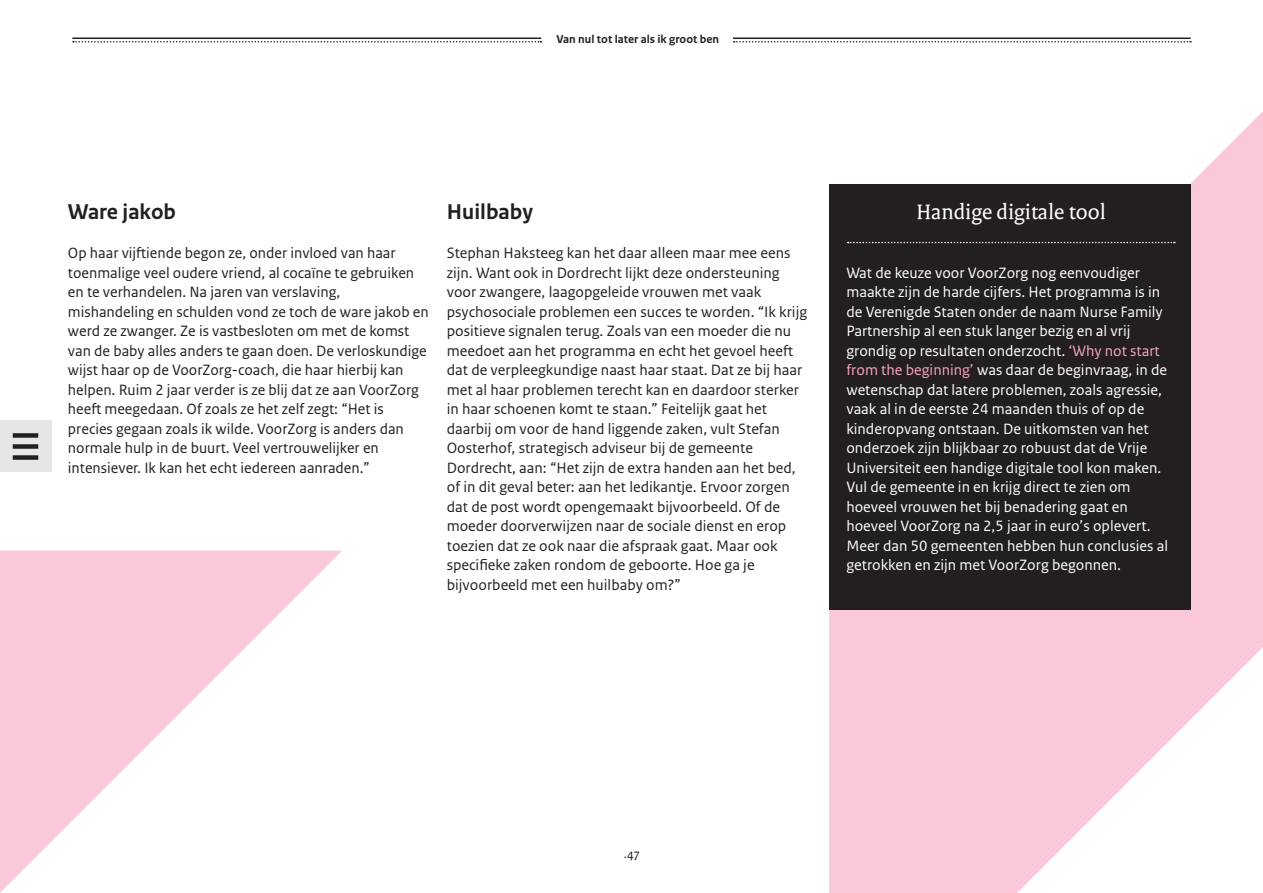
<style>
.page{position:relative;width:1263px;height:893px;background:#fff}
.page>*{position:absolute;margin:0;border:0;box-sizing:border-box;transform-origin:0 0}
.t1{font:22.5px "Rijksoverheid Serif";color:#fff}
.t2{font:700 22.5px "Rijksoverheid Sans Text";color:#231f20}
.t3{font:15.75px/19.5px "Rijksoverheid Sans Text";color:#231f20}
.t4{font:15.75px/19.5px "Rijksoverheid Sans Text";color:#fff}
.t5{font:13.5px "Rijksoverheid Serif";color:#231f20}
.t6{font:700 12px "Rijksoverheid Sans Text";color:#231f20}
.s1{color:#f8a3c3}
</style>
<div class="page">
<hr style="left:72px;top:38px;width:469px;height:1px;background:#231f20">
<svg style="left:73px;top:41px;width:468px;height:2px"></svg>
<hr style="left:733px;top:38px;width:458px;height:1px;background:#231f20">
<svg style="left:734px;top:41px;width:95px;height:2px"></svg>
<div style="left:0;top:421px;width:51px;height:51px;background:#e6e6e6"></div>
<div style="left:13px;top:433px;width:25px;height:5px;background:#231f20"></div>
<div style="left:13px;top:444px;width:25px;height:5px;background:#231f20"></div>
<div style="left:13px;top:455px;width:25px;height:5px;background:#231f20"></div>
<svg style="left:0;top:550px;width:342px;height:343px"></svg>
<svg style="left:829px;top:37px;width:434px;height:856px;fill:#fac7db"></svg>
<div style="left:829px;top:184px;width:362px;height:425px;background:#231f20"></div>
<svg style="left:848px;top:242px;width:327px;height:1px"></svg>
<p class="t6" style="left:556px;top:32px;width:164px">Van nul tot later als ik groot ben</p>
<h1 class="t2" style="left:68px;top:199px;width:110px">Ware jakob</h1>
<p class="t3" style="left:68px;top:244px;width:362px">Op haar vijftiende begon ze, onder invloed van haar toenmalige veel oudere vriend, al cocaïne te gebruiken en te verhandelen. Na jaren van verslaving, mishandeling en schulden vond ze toch de ware jakob en werd ze zwanger. Ze is vastbesloten om met de komst van de baby alles anders te gaan doen. De verloskundige wijst haar op de VoorZorg-coach, die haar hierbij kan helpen. Ruim 2 jaar verder is ze blij dat ze aan VoorZorg heeft meegedaan. Of zoals ze het zelf zegt: “Het is precies gegaan zoals ik wilde. VoorZorg is anders dan normale hulp in de buurt. Veel vertrouwelijker en intensiever. Ik kan het echt iedereen aanraden.”</p>
<h1 class="t2" style="left:447px;top:199px;width:88px">Huilbaby</h1>
<p class="t3" style="left:447px;top:244px;width:362px">Stephan Haksteeg kan het daar alleen maar mee eens zijn. Want ook in Dordrecht lijkt deze ondersteuning voor zwangere, laagopgeleide vrouwen met vaak psychosociale problemen een succes te worden. “Ik krijg positieve signalen terug. Zoals van een moeder die nu meedoet aan het programma en echt het gevoel heeft dat de verpleegkundige naast haar staat. Dat ze bij haar met al haar problemen terecht kan en daardoor sterker in haar schoenen komt te staan.” Feitelijk gaat het daarbij om voor de hand liggende zaken, vult Stefan Oosterhof, strategisch adviseur bij de gemeente Dordrecht, aan: “Het zijn de extra handen aan het bed, of in dit geval beter: aan het ledikantje. Ervoor zorgen dat de post wordt opengemaakt bijvoorbeeld. Of de moeder doorverwijzen naar de sociale dienst en erop toezien dat ze ook naar die afspraak gaat. Maar ook specifieke zaken rondom de geboorte. Hoe ga je bijvoorbeeld met een huilbaby om?”</p>
<h1 class="t1" style="left:916px;top:199px;width:191px">Handige digitale tool</h1>
<p class="t4" style="left:846px;top:263px;width:323px">Wat de keuze voor VoorZorg nog eenvoudiger maakte zijn de harde cijfers. Het programma is in de Verenigde Staten onder de naam Nurse Family Partnership al een stuk langer bezig en al vrij grondig op resultaten onderzocht. <span class="s1">‘Why not start from the beginning’</span> was daar de beginvraag, in de wetenschap dat latere problemen, zoals agressie, vaak al in de eerste 24 maanden thuis of op de kinderopvang ontstaan. De uitkomsten van het onderzoek zijn blijkbaar zo robuust dat de Vrije Universiteit een handige digitale tool kon maken.<br>Vul de gemeente in en krijg direct te zien om hoeveel vrouwen het bij benadering gaat en hoeveel VoorZorg na 2,5 jaar in euro’s oplevert.<br>Meer dan 50 gemeenten hebben hun conclusies al getrokken en zijn met VoorZorg begonnen.</p>
<p class="t5" style="left:623px;top:846px;width:17px">.47</p>
</div>
